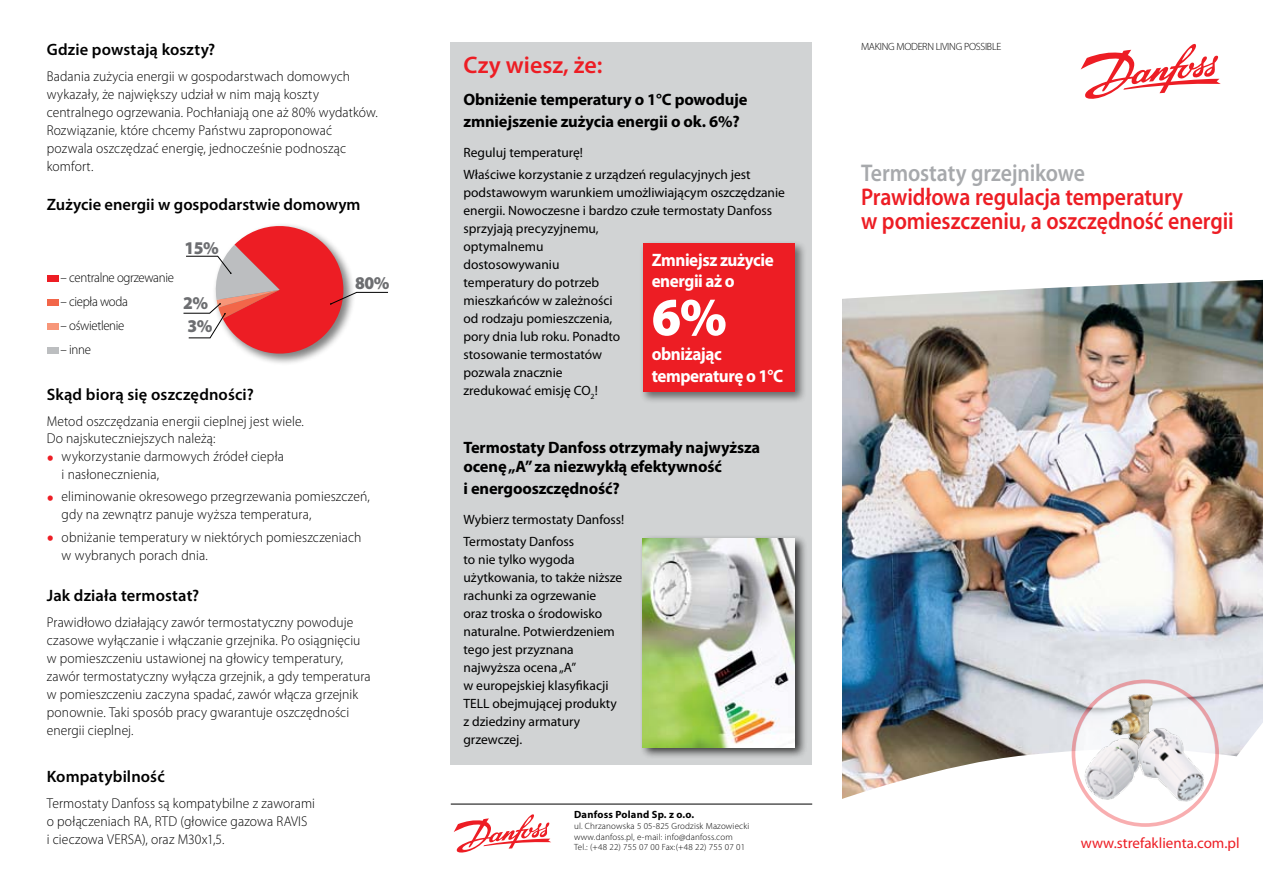
<style>
.page{position:relative;width:1263px;height:893px;background:#fff}
.page>*{position:absolute;margin:0;border:0;box-sizing:border-box;transform-origin:0 0}
.t1{font:900 54px "Myriad Pro";color:#fff;scale:.95 1}
.t2{font:600 24.15px/24.2px "Myriad Pro";letter-spacing:-.01em;color:#ed1d24;scale:.9 1}
.t3{font:600 24.15px "Myriad Pro";letter-spacing:-.01em;color:#a7a9ac;scale:.9 1}
.t4{font:600 24px "Myriad Pro";color:#ed1d24}
.t5{font:700 18px/21.6px "Myriad Pro";letter-spacing:-.025em;color:#fff;scale:.95 1}
.t6{font:900 18px/23.5px "Myriad Pro";color:#6d6e71;scale:.95 1}
.t7{font:700 16.5px/21.6px "Myriad Pro";letter-spacing:-.01em;color:#000}
.t8{font:600 16.5px "Myriad Pro";letter-spacing:.005em;color:#000}
.t9{font:15px "Myriad Pro";color:#ed1d24}
.t10{font:300 14.25px/18px "Myriad Pro";letter-spacing:.01em;color:#000;scale:.95 1}
.t11{font:13.5px/18px "Myriad Pro";color:#000}
.t12{font:300 13.5px "Myriad Pro";letter-spacing:-.025em;color:#000;scale:.95 1}
.t13{font:300 10.5px "Myriad Pro";letter-spacing:-.025em;color:#000}
.t14{font:700 10.5px "Myriad Pro";letter-spacing:.02em;color:#000}
.t15{font:300 9px/10.8px "Myriad Pro";letter-spacing:.02em;color:#000}
.s1{font-size:30px;color:#ed1d24}
</style>
<div class="page">
<svg style="left:454px;top:814px;width:97px;height:39px"></svg>
<hr style="left:451px;top:804px;width:361px;height:1px;background:#000">
<img style="left:842px;top:280px;width:421px;height:519px">
<svg style="left:1081px;top:43px;width:140px;height:56px"></svg>
<svg style="left:1071px;top:679px;width:148px;height:148px"></svg>
<img style="left:1084px;top:736px;width:51px;height:64px">
<img style="left:1135px;top:727px;width:69px;height:75px">
<div style="left:212px;top:222px;width:144px;height:144px;background:#000;opacity:.5"></div>
<div style="left:47px;top:275px;width:11px;height:7px;background:#ed1d24"></div>
<div style="left:47px;top:299px;width:11px;height:7px;background:#f26649"></div>
<div style="left:47px;top:323px;width:11px;height:7px;background:#f79679"></div>
<div style="left:47px;top:347px;width:11px;height:7px;background:#bcbec0"></div>
<svg style="left:183px;top:222px;width:205px;height:138px"></svg>
<div style="left:451px;top:43px;width:361px;height:721px;background:#d1d3d4"></div>
<div style="left:639px;top:240px;width:168px;height:164px;background:#000;opacity:.5"></div>
<div style="left:643px;top:244px;width:151px;height:148px;background:#ed1d24"></div>
<div style="left:639px;top:534px;width:168px;height:226px;background:#000;opacity:.75"></div>
<img style="left:642px;top:538px;width:152px;height:209px">
<p class="t8" style="left:47px;top:40px;width:170px">Gdzie powstają koszty?</p>
<p class="t10" style="left:47px;top:68px;width:350px">Badania zużycia energii w gospodarstwach domowych wykazały, że największy udział w nim mają koszty centralnego ogrzewania. Pochłaniają one aż 80% wydatków.<br>Rozwiązanie, które chcemy Państwu zaproponować pozwala oszczędzać energię, jednocześnie podnosząc komfort.</p>
<p class="t8" style="left:47px;top:195px;width:315px">Zużycie energii w gospodarstwie domowym</p>
<p class="t12" style="left:61px;top:270px;width:121px">– centralne ogrzewanie</p>
<p class="t12" style="left:61px;top:294px;width:72px">– ciepła woda</p>
<p class="t12" style="left:61px;top:318px;width:69px">– oświetlenie</p>
<p class="t12" style="left:61px;top:342px;width:33px">– inne</p>
<p class="t6" style="left:184px;top:236px;width:38px">15%</p>
<p class="t6" style="left:183px;top:291px;width:32px">2%<br>3%</p>
<p class="t6" style="left:355px;top:272px;width:38px">80%</p>
<p class="t8" style="left:47px;top:386px;width:208px">Skąd biorą się oszczędności?</p>
<p class="t10" style="left:47px;top:413px;width:272px;line-height:17.1px">Metod oszczędzania energii cieplnej jest wiele.<br>Do najskuteczniejszych należą:</p>
<p class="t10" style="left:62px;top:448px;width:236px;text-indent:-15px"><span class="s1">•</span> wykorzystanie darmowych źródeł ciepła i nasłonecznienia,</p>
<p class="t10" style="left:62px;top:488px;width:326px;text-indent:-15px"><span class="s1">•</span> eliminowanie okresowego przegrzewania pomieszczeń, gdy na zewnątrz panuje wyższa temperatura,</p>
<p class="t10" style="left:62px;top:528px;width:317px;text-indent:-15px"><span class="s1">•</span> obniżanie temperatury w niektórych pomieszczeniach w wybranych porach dnia.</p>
<p class="t8" style="left:47px;top:586px;width:154px">Jak działa termostat?</p>
<p class="t10" style="left:47px;top:614px;width:343px">Prawidłowo działający zawór termostatyczny powoduje czasowe wyłączanie i włączanie grzejnika. Po osiągnięciu w pomieszczeniu ustawionej na głowicy temperatury, zawór termostatyczny wyłącza grzejnik, a gdy temperatura w pomieszczeniu zaczyna spadać, zawór włącza grzejnik ponownie. Taki sposób pracy gwarantuje oszczędności energii cieplnej.</p>
<p class="t8" style="left:47px;top:767px;width:119px">Kompatybilność</p>
<p class="t10" style="left:47px;top:795px;width:284px">Termostaty Danfoss są kompatybilne z zaworami o połączeniach RA, RTD (głowice gazowa RAVIS<br>i cieczowa VERSA), oraz M30x1,5.</p>
<h3 class="t4" style="left:463px;top:52px;width:141px">Czy wiesz, że:</h3>
<p class="t7" style="left:463px;top:89px;width:286px">Obniżenie temperatury o 1°C powoduje zmniejszenie zużycia energii o ok. 6%?</p>
<p class="t11" style="left:463px;top:141px;width:289px;line-height:22.2px">Reguluj temperaturę!<br>Właściwe korzystanie z urządzeń regulacyjnych jest</p>
<p class="t11" style="left:463px;top:184px;width:323px">podstawowym warunkiem umożliwiającym oszczędzanie energii. Nowoczesne i bardzo czułe termostaty Danfoss sprzyjają precyzyjnemu,<br>optymalnemu<br>dostosowywaniu<br>temperatury do potrzeb<br>mieszkańców w zależności<br>od rodzaju pomieszczenia,<br>pory dnia lub roku. Ponadto<br>stosowanie termostatów<br>pozwala znacznie<br>zredukować emisję CO<sub>2</sub>!</p>
<p class="t5" style="left:652px;top:249px;width:130px">Zmniejsz zużycie energii aż o</p>
<h1 class="t1" style="left:652px;top:286px;width:81px">6%</h1>
<p class="t5" style="left:652px;top:344px;width:140px">obniżając temperaturę o 1°C</p>
<p class="t7" style="left:463px;top:437px;width:298px;line-height:19.8px">Termostaty Danfoss otrzymały najwyższa ocenę „A” za niezwykłą efektywność</p>
<p class="t7" style="left:463px;top:478px;width:158px">i energooszczędność?</p>
<p class="t11" style="left:463px;top:509px;width:162px;line-height:22.2px">Wybierz termostaty Danfoss!<br>Termostaty Danfoss</p>
<p class="t11" style="left:463px;top:551px;width:160px">to nie tylko wygoda użytkowania, to także niższe rachunki za ogrzewanie oraz troska o środowisko naturalne. Potwierdzeniem tego jest przyznana najwyższa ocena „A”<br>w europejskiej klasyfikacji<br>TELL obejmującej produkty z dziedziny armatury grzewczej.</p>
<p class="t14" style="left:574px;top:809px;width:122px">Danfoss Poland Sp. z o.o.</p>
<p class="t15" style="left:574px;top:821px;width:177px">ul. Chrzanowska 5 05-825 Grodzisk Mazowiecki www.danfoss.pl, e-mail: info@danfoss.com<br>Tel.: (+48 22) 755 07 00 Fax:(+48 22) 755 07 01</p>
<p class="t13" style="left:861px;top:41px;width:142px">MAKING MODERN LIVING POSSIBLE</p>
<h2 class="t3" style="left:861px;top:159px;width:250px">Termostaty grzejnikowe</h2>
<h2 class="t2" style="left:861px;top:185px;width:416px">Prawidłowa regulacja temperatury<br>w pomieszczeniu, a oszczędność energii</h2>
<p class="t9" style="left:1081px;top:835px;width:160px">www.strefaklienta.com.pl</p>
</div>
